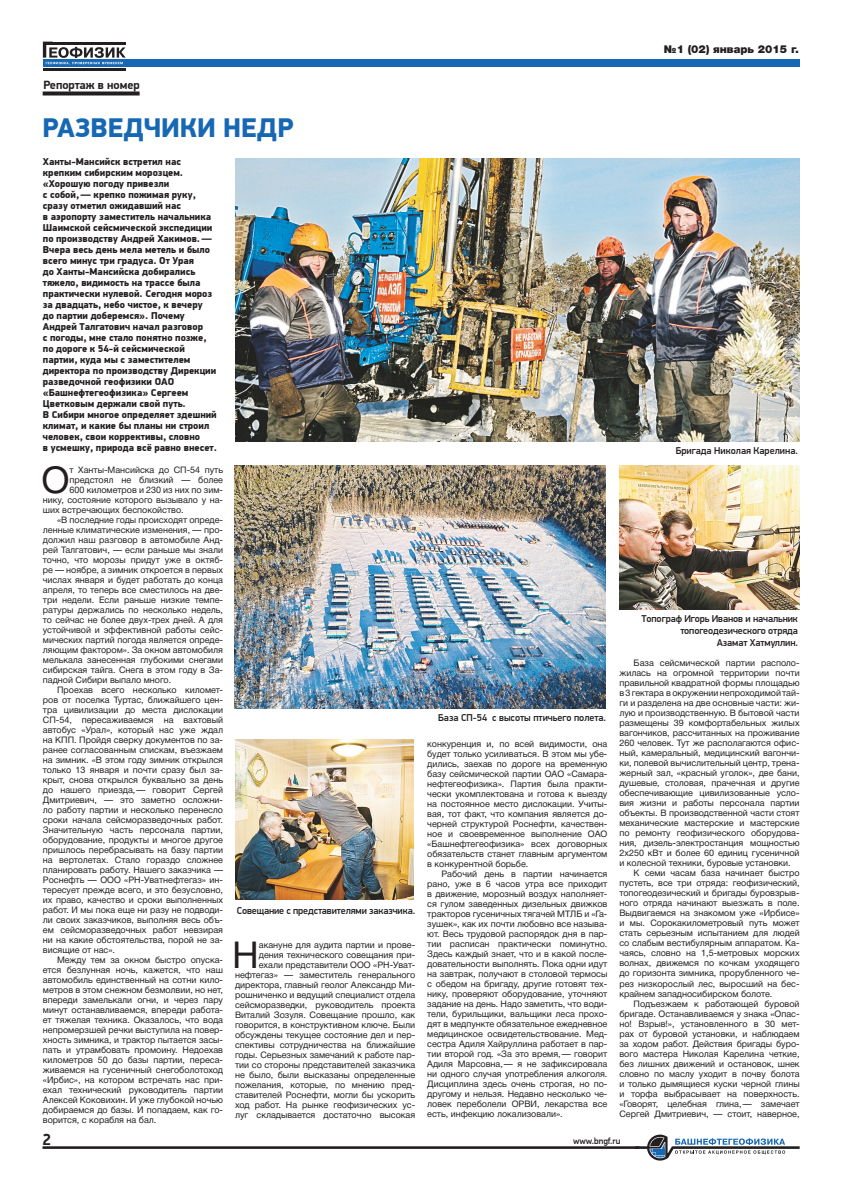
<style>
.page{position:relative;width:842px;height:1191px;background:#fff}
.page>*{position:absolute;margin:0;border:0;box-sizing:border-box;transform-origin:0 0}
.Основной{font:37.1px "Helvetica 5 Normal";color:#231f20}
.заголовок1{font:900 27.2px "PF Din Display Pro";color:#1768b4}
.t1{font:700 16px "PF Din Display Pro";color:#231f20}
.t2{font:700 12px "PF Din Display Pro";color:#231f20}
.t3{font:11px "Helvetica 9 Black";color:#231f20}
.Лид{font:900 10px/11px "PF Din Display Pro";color:#231f20}
.подпись_фото{font:500 10px/12px "PF Din Display Pro";letter-spacing:-.01em;color:#231f20;text-align:right}
.Основной-2{font:9px/10px "Helvetica 5 Normal";color:#231f20;text-align:justify}
.t4{font:500 9px "PF Din Display Pro";color:#231f20}
</style>
<div class="page">
<svg style="left:635px;top:1134px;width:165px;height:26px"></svg>
<hr style="left:43px;top:1146px;width:596px;height:2px;background:#231f20">
<svg style="left:43px;top:91px;width:97px;height:4px"></svg>
<div style="left:125px;top:59px;width:674px;height:7px;background:#1768b4"></div>
<div style="left:43px;top:59px;width:83px;height:7px;background:#1768b4"></div>
<hr style="left:43px;top:68px;width:83px;height:3px;background:#231f20">
<svg style="left:43px;top:42px;width:83px;height:23px"></svg>
<img style="left:235px;top:159px;width:565px;height:282px">
<img style="left:619px;top:466px;width:181px;height:143px">
<img style="left:234px;top:466px;width:372px;height:243px">
<img style="left:235px;top:739px;width:179px;height:160px">
<p class="t2" style="left:43px;top:77px;width:98px">Репортаж в номер</p>
<p class="заголовок1" style="left:43px;top:111px;width:252px">РАЗВЕДЧИКИ НЕДР</p>
<p class="Лид" style="left:43px;top:157px;width:176px">Ханты-Мансийск встретил нас крепким сибирским морозцем. «Хорошую погоду привезли<br>с собой,— крепко пожимая руку, сразу отметил ожидавший нас<br>в аэропорту заместитель начальника<br>Шаимской сейсмической экспедиции по производству Андрей Хакимов.—<br>Вчера весь день мела метель и было всего минус три градуса. От Урая<br>до Ханты-Мансийска добирались тяжело, видимость на трассе была практически нулевой. Сегодня мороз за двадцать, небо чистое, к вечеру<br>до партии доберемся». Почему<br>Андрей Талгатович начал разговор<br>с погоды, мне стало понятно позже, по дороге к 54-й сейсмической партии, куда мы с заместителем директора по производству Дирекции разведочной геофизики ОАО «Башнефтегеофизика» Сергеем<br>Цветковым держали свой путь.<br>В Сибири многое определяет здешний климат, и какие бы планы ни строил человек, свои коррективы, словно<br>в усмешку, природа всё равно внесет.</p>
<p class="Основной" style="left:41px;top:459px;width:30px">О</p>
<p class="Основной-2" style="left:70px;top:465px;width:155px">т Ханты-Мансийска до СП-54 путь</p>
<p class="Основной-2" style="left:70px;top:475px;width:155px">предстоял не близкий — более</p>
<p class="Основной-2" style="left:70px;top:485px;width:155px">600 километров и 230 из них по зим-</p>
<p class="Основной-2" style="left:43px;top:495px;width:182px">нику, состояние которого вызывало у на-</p>
<p class="Основной-2" style="left:43px;top:505px;width:142px">ших встречающих беспокойство.</p>
<p class="Основной-2" style="left:43px;top:515px;width:182px;text-indent:14px">«В последние годы происходят опреде&shy;ленные климатические изменения, — про&shy;должил наш разговор в автомобиле Анд&shy;рей Талгатович, — если раньше мы знали точно, что морозы придут уже в октяб&shy;ре — ноябре, а зимник откроется в первых числах января и будет работать до конца апреля, то теперь все сместилось на две&shy;три недели. Если раньше низкие темпе&shy;ратуры держались по несколько недель, то сейчас не более двух-трех дней. А для устойчивой и эффективной работы сейс&shy;мических партий погода является опреде&shy;ляющим фактором». За окном автомобиля мелькала занесенная глубокими снегами сибирская тайга. Снега в этом году в За&shy;падной Сибири выпало много.</p>
<p class="Основной-2" style="left:43px;top:685px;width:182px;text-indent:14px">Проехав всего несколько километ&shy;ров от поселка Туртас, ближайшего цен&shy;тра цивилизации до места дислокации СП-54, пересаживаемся на вахтовый автобус «Урал», который нас уже ждал на КПП. Пройдя сверку документов по за&shy;ранее согласованным спискам, въезжаем на зимник. «В этом году зимник открылся только 13 января и почти сразу был за&shy;крыт, снова открылся буквально за день до нашего приезда,— говорит Сергей Дмитриевич, — это заметно осложни&shy;ло работу партии и несколько перенесло сроки начала сейсморазведочных работ.<br>Значительную часть персонала партии, оборудование, продукты и многое другое пришлось перебрасывать на базу партии на вертолетах. Стало гораздо сложнее планировать работу. Нашего заказчика — Роснефть — ООО «РН-Уватнефтегаз» ин&shy;тересует прежде всего, и это безусловно, их право, качество и сроки выполненных работ. И мы пока еще ни разу не подводи&shy;ли своих заказчиков, выполняя весь объ&shy;ем сейсморазведочных работ невзирая ни на какие обстоятельства, порой не за&shy;висящие от нас».</p>
<p class="Основной-2" style="left:43px;top:955px;width:182px;text-indent:14px">Между тем за окном быстро опуска&shy;ется безлунная ночь, кажется, что наш автомобиль единственный на сотни кило&shy;метров в этом снежном безмолвии, но нет, впереди замелькали огни, и через пару минут останавливаемся, впереди работа&shy;ет тяжелая техника. Оказалось, что вода непромерзшей речки выступила на повер&shy;хность зимника, и трактор пытается засы&shy;пать и утрамбовать промоину. Недоехав километров 50 до базы партии, переса&shy;живаемся на гусеничный снегоболотоход «Ирбис», на котором встречать нас при&shy;ехал технический руководитель партии Алексей Коковихин. И уже глубокой ночью добираемся до базы. И попадаем, как го&shy;ворится, с корабля на бал.</p>
<p class="подпись_фото" style="left:237px;top:904px;width:180px">Совещание с представителями заказчика.</p>
<p class="Основной" style="left:232px;top:934px;width:28px">Н</p>
<p class="Основной-2" style="left:235px;top:940px;width:182px;text-align:right">акануне для аудита партии и прове&shy;дения технического совещания при&shy;ехали представители ООО «РН-Уват&shy;нефтегаз» — заместитель генерального директора, главный геолог Александр Ми&shy;рошниченко и ведущий специалист отдела сейсморазведки, руководитель проекта Виталий Зозуля. Совещание прошло, как говорится, в конструктивном ключе. Были обсуждены текущее состояние дел и пер&shy;спективы сотрудничества на ближайшие годы. Серьезных замечаний к работе пар&shy;тии со стороны представителей заказчика не было, были высказаны определенные пожелания, которые, по мнению пред&shy;ставителей Роснефти, могли бы ускорить ход работ. На рынке геофизических ус&shy;луг складывается достаточно высокая</p>
<p class="подпись_фото" style="left:438px;top:712px;width:169px">База СП-54 с высоты птичьего полета.</p>
<p class="Основной-2" style="left:427px;top:738px;width:182px">конкуренция и, по всей видимости, она будет только усиливаться. В этом мы убе&shy;дились, заехав по дороге на временную базу сейсмической партии ОАО «Самара&shy;нефтегеофизика». Партия была практи&shy;чески укомплектована и готова к выезду на постоянное место дислокации. Учиты&shy;вая, тот факт, что компания является до&shy;черней структурой Роснефти, качествен&shy;ное и своевременное выполнение ОАО «Башнефтегеофизика» всех договорных обязательств станет главным аргументом в конкурентной борьбе.</p>
<p class="Основной-2" style="left:427px;top:868px;width:182px;text-indent:14px">Рабочий день в партии начинается рано, уже в 6 часов утра все приходит в движение, морозный воздух наполняет&shy;ся гулом заведенных дизельных движков тракторов гусеничных тягачей МТЛБ и «Га&shy;зушек», как их почти любовно все называ&shy;ют. Весь трудовой распорядок дня в пар&shy;тии расписан практически поминутно.<br>Здесь каждый знает, что и в какой после&shy;довательности выполнять. Пока одни идут на завтрак, получают в столовой термосы с обедом на бригаду, другие готовят тех&shy;нику, проверяют оборудование, уточняют задание на день. Надо заметить, что води&shy;тели, бурильщики, вальщики леса прохо&shy;дят в медпункте обязательное ежедневное медицинское освидетельствование. Мед&shy;сестра Адиля Хайруллина работает в пар&shy;тии второй год. «За это время,— говорит Адиля Марсовна,— я не зафиксировала ни одного случая употребления алкоголя.<br>Дисциплина здесь очень строгая, но по&shy;другому и нельзя. Недавно несколько че&shy;ловек переболели ОРВИ, лекарства все есть, инфекцию локализовали».</p>
<p class="t3" style="left:664px;top:43px;width:137px">№1 (02) январь 2015 г.</p>
<p class="подпись_фото" style="left:676px;top:444px;width:124px">Бригада Николая Карелина.</p>
<p class="подпись_фото" style="left:641px;top:613px;width:158px">Топограф Игорь Иванов и начальник топогеодезического отряда<br>Азамат Хатмуллин.</p>
<p class="Основной-2" style="left:619px;top:658px;width:182px;text-indent:14px">База сейсмической партии располо&shy;жилась на огромной территории почти правильной квадратной формы площадью в3гектара вокружении непроходимой тай&shy;ги и разделена на две основные части: жи&shy;лую и производственную. В бытовой части размещены 39 комфортабельных жилых вагончиков, рассчитанных на проживание 260 человек. Тут же располагаются офис&shy;ный, камеральный, медицинский вагончи&shy;ки, полевой вычислительный центр, трена&shy;жерный зал, «красный уголок», две бани, душевые, столовая, прачечная и другие обеспечивающие цивилизованные усло&shy;вия жизни и работы персонала партии объекты. В производственной части стоят механические мастерские и мастерские по ремонту геофизического оборудова&shy;ния, дизель-электростанция мощностью 2х250 кВт и более 60 единиц гусеничной и колесной техники, буровые установки.</p>
<p class="Основной-2" style="left:619px;top:868px;width:182px;text-indent:14px">К семи часам база начинает быстро пустеть, все три отряда: геофизический, топогеодезический и бригады буровзрыв&shy;ного отряда начинают выезжать в поле.<br>Выдвигаемся на знакомом уже «Ирбисе» и мы. Сорокакилометровый путь может стать серьезным испытанием для людей со слабым вестибулярным аппаратом. Ка&shy;чаясь, словно на 1,5-метровых морских волнах, движемся по кочкам уходящего до горизонта зимника, прорубленного че&shy;рез низкорослый лес, выросший на бес&shy;крайнем западносибирском болоте.</p>
<p class="Основной-2" style="left:619px;top:998px;width:182px;text-indent:14px">Подъезжаем к работающей буровой бригаде. Останавливаемся у знака «Опас&shy;но! Взрыв!», установленного в 30 мет&shy;рах от буровой установки, и наблюдаем за ходом работ. Действия бригады буро&shy;вого мастера Николая Карелина четкие, без лишних движений и остановок, шнек словно по маслу уходит в почву болота и только дымящиеся куски черной глины и торфа выбрасывает на поверхность. «Говорят, целебная глина,— замечает Сергей Дмитриевич, — стоит, наверное,</p>
<p class="t1" style="left:43px;top:1129px;width:10px">2</p>
<p class="t4" style="left:573px;top:1135px;width:49px">www.bngf.ru</p>
</div>
